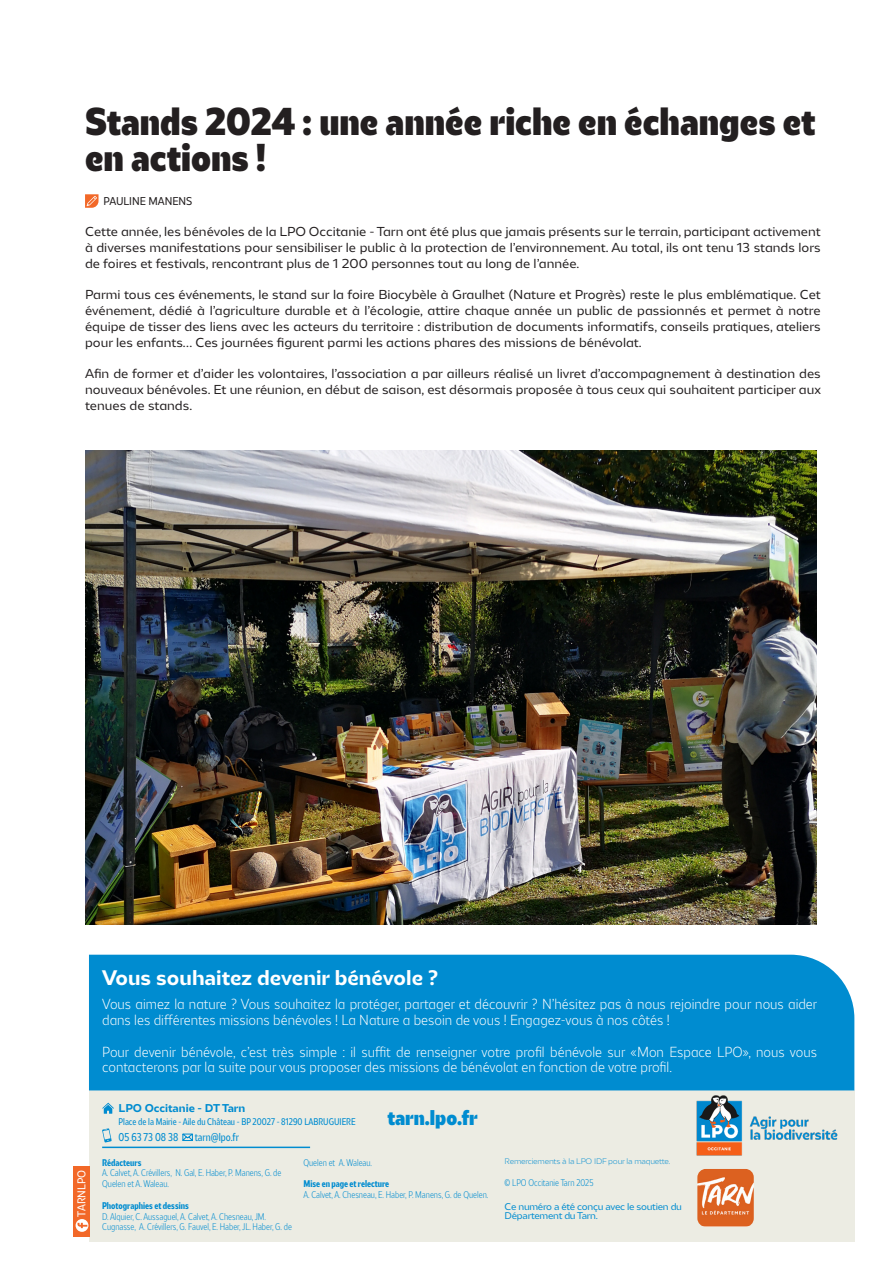
<style>
.page{position:relative;width:893px;height:1263px;background:#fff}
.page>*{position:absolute;margin:0;border:0;box-sizing:border-box;transform-origin:0 0}
.TITRE_moyen_article{font:900 condensed 36px/36px "LPO";color:#231f20}
.TITRE_petit_article{font:700 19.5px "LPO";color:#fff}
.Titre_petit{font:900 condensed 19.5px "LPO";color:#008cd0}
.Body_Light_10{font:300 condensed 13.5px/15.8px "LPO";color:#fff}
.Body_Light_10-2{font:12px/15.8px "LPO";color:#231f20;text-align:justify}
.t1{font:condensed 10.5px "LPO";color:#008cd0}
.t2{font:700 10.5px "LPO";color:#008cd0}
.Body_regular{font:600 condensed 10.5px "LPO";color:#231f20}
.Sources_titre{font:600 condensed 10.5px "LPO";color:#fff}
.t3{font:300 condensed 9px/10.8px "LPO";color:#008cd0}
.t4{font:condensed 9px "LPO";color:#008cd0}
.t5{font:700 condensed 9px "LPO";color:#008cd0}
.t6{font:9px "LPO";letter-spacing:-.03em;color:#008cd0}
.t7{font:300 7.5px "LPO";letter-spacing:-.03em;color:#008cd0}
</style>
<div class="page">
<div style="left:89px;top:1090px;width:765px;height:152px;background:#ecece3"></div>
<div style="left:89px;top:955px;width:765px;height:135px;background:#008cd0"></div>
<svg style="left:102px;top:1103px;width:12px;height:11px"></svg>
<svg style="left:102px;top:1128px;width:10px;height:14px"></svg>
<svg style="left:182px;top:1133px;width:11px;height:8px"></svg>
<div style="left:73px;top:1166px;width:17px;height:70px;background:#f26828"></div>
<svg style="left:76px;top:1219px;width:12px;height:13px"></svg>
<img style="left:688px;top:1090px;width:157px;height:66px">
<hr style="left:102px;top:1146px;width:208px;height:2px;background:#008cd0">
<img style="left:697px;top:1169px;width:57px;height:58px">
<svg style="left:85px;top:194px;width:14px;height:14px"></svg>
<img style="left:85px;top:451px;width:732px;height:474px">
<p class="TITRE_moyen_article" style="left:85px;top:104px;width:732px">Stands 2024 : une année riche en échanges et en actions !</p>
<p class="Body_regular" style="left:103px;top:195px;width:90px">PAULINE MANENS</p>
<p class="Body_Light_10-2" style="left:85px;top:224px;width:737px">Cette année, les bénévoles de la LPO Occitanie - Tarn ont été plus que jamais présents sur le terrain, participant activement à diverses manifestations pour sensibiliser le public à la protection de l’environnement. Au total, ils ont tenu 13 stands lors de foires et festivals, rencontrant plus de 1 200 personnes tout au long de l’année.</p>
<p class="Body_Light_10-2" style="left:85px;top:287px;width:737px">Parmi tous ces événements, le stand sur la foire Biocybèle à Graulhet (Nature et Progrès) reste le plus emblématique. Cet événement, dédié à l’agriculture durable et à l’écologie, attire chaque année un public de passionnés et permet à notre équipe de tisser des liens avec les acteurs du territoire : distribution de documents informatifs, conseils pratiques, ateliers pour les enfants… Ces journées figurent parmi les actions phares des missions de bénévolat.</p>
<p class="Body_Light_10-2" style="left:85px;top:366px;width:737px">Afin de former et d’aider les volontaires, l’association a par ailleurs réalisé un livret d’accompagnement à destination des nouveaux bénévoles. Et une réunion, en début de saison, est désormais proposée à tous ceux qui souhaitent participer aux tenues de stands.</p>
<p class="TITRE_petit_article" style="left:102px;top:966px;width:338px">Vous souhaitez devenir bénévole ?</p>
<p class="Body_Light_10" style="left:102px;top:997px;width:717px">Vous aimez la nature ? Vous souhaitez la protéger, partager et découvrir ? N’hésitez pas à nous rejoindre pour nous aider dans les différentes missions bénévoles ! La Nature a besoin de vous ! Engagez-vous à nos côtés !</p>
<p class="Body_Light_10" style="left:102px;top:1044px;width:716px">Pour devenir bénévole, c’est très simple : il suffit de renseigner votre profil bénévole sur «Mon Espace LPO», nous vous contacterons par la suite pour vous proposer des missions de bénévolat en fonction de votre profil.</p>
<p class="Sources_titre" style="left:75px;top:1216px;width:48px;rotate:-90deg">TARNLPO</p>
<p class="t2" style="left:119px;top:1102px;width:128px">LPO Occitanie - DT Tarn</p>
<p class="t4" style="left:119px;top:1116px;width:238px">Place de la Mairie - Aile du Château - BP 20027 - 81290 LABRUGUIERE</p>
<p class="t1" style="left:119px;top:1131px;width:61px">05 63 73 08 38</p>
<p class="t1" style="left:195px;top:1131px;width:46px">tarn@lpo.fr</p>
<p class="Titre_petit" style="left:387px;top:1105px;width:92px">tarn.lpo.fr</p>
<p class="t5" style="left:102px;top:1157px;width:41px">Rédacteurs</p>
<p class="t3" style="left:102px;top:1168px;width:181px">A. Calvet, A. Crévillers, N. Gal, E. Haber, P. Manens, G. de<br>Quelen et A. Waleau.</p>
<p class="t5" style="left:102px;top:1200px;width:88px">Photographies et dessins</p>
<p class="t3" style="left:102px;top:1211px;width:191px">D. Alquier, C. Aussaguel, A. Calvet, A. Chesneau, JM.<br>Cugnasse, A. Crévillers, G. Fauvel, E. Haber, JL. Haber, G. de</p>
<p class="t3" style="left:303px;top:1157px;width:70px">Quelen et A. Waleau.</p>
<p class="t5" style="left:303px;top:1178px;width:87px">Mise en page et relecture</p>
<p class="t3" style="left:303px;top:1189px;width:187px">A. Calvet, A. Chesneau, E. Haber, P. Manens, G. de Quelen.</p>
<p class="t7" style="left:505px;top:1157px;width:167px">Remerciements à la LPO IDF pour la maquette.</p>
<p class="t3" style="left:505px;top:1177px;width:90px">© LPO Occitanie Tarn 2025</p>
<p class="t6" style="left:505px;top:1201px;width:179px">Ce numéro a été conçu avec le soutien du</p>
<p class="t6" style="left:505px;top:1210px;width:95px">Département du Tarn.</p>
</div>
